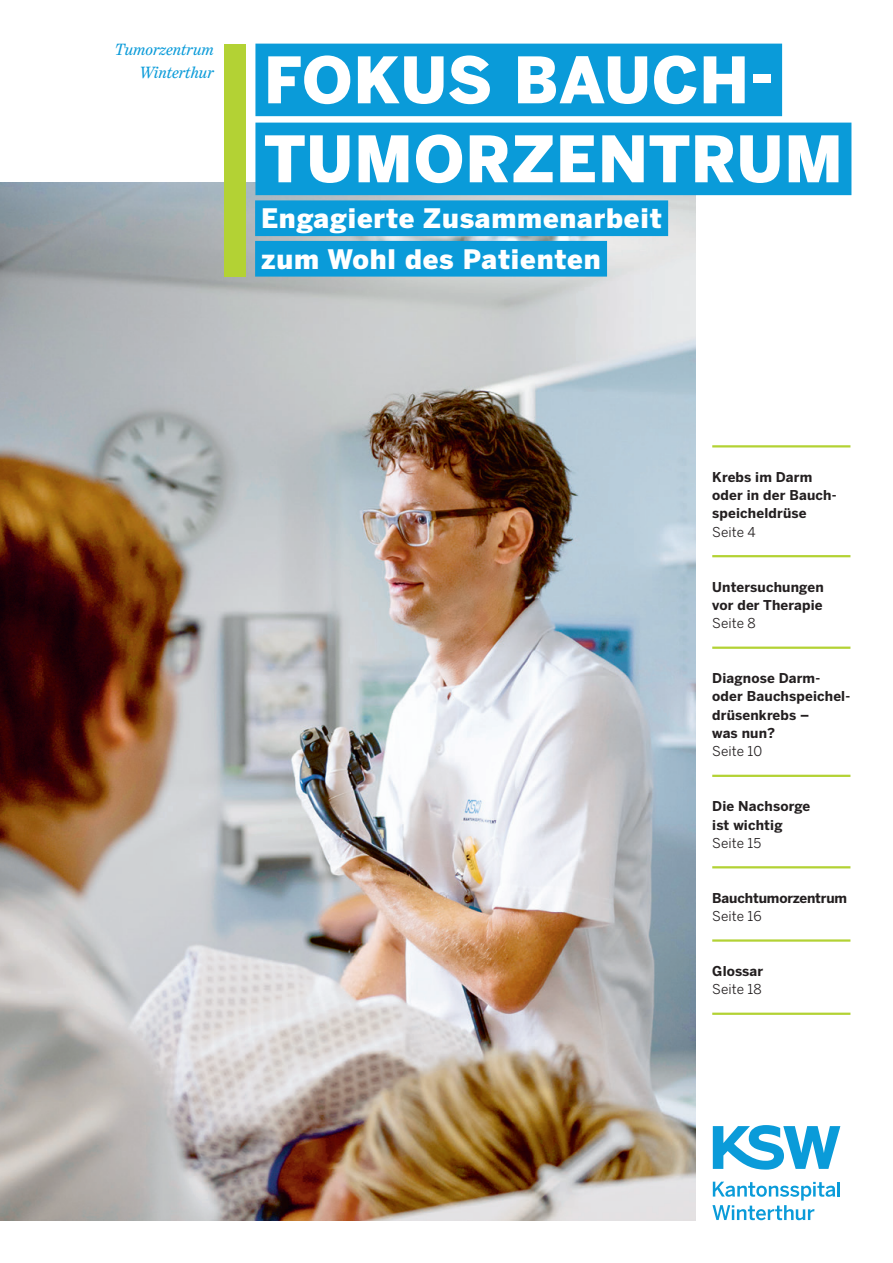
<style>
.page{position:relative;width:893px;height:1263px;background:#fff}
.page>*{position:absolute;margin:0;border:0;box-sizing:border-box;transform-origin:0 0}
.Titel__min__49_Pt{font:900 63.45px "Benton Sans";letter-spacing:.015em;color:#fff}
.Subtitel_max___1__Ze{font:900 26.7px "Benton Sans";letter-spacing:.03em;color:#fff}
.Departement__11_Pt{font:italic 16.5px "Benton Modern";color:#0a9bd9}
.Teaser_Rubrik__Absat{font:700 13.5px/18.3px "Benton Sans";letter-spacing:.01em;color:#231f20}
.Teaser__Artikel__Boo{font:13.5px "Benton Sans";letter-spacing:.01em;color:#231f20}
.Teaser_Rubrik__Absat-2{font:700 13.5px/18.3px "Benton Sans";letter-spacing:-.01em;color:#231f20}
.s1{font-weight:400}
</style>
<div class="page">
<img style="left:0;top:182px;width:695px;height:1039px">
<hr style="left:837px;top:1182px;width:3px;height:14px;background:#0a9bd9">
<svg style="left:712px;top:1182px;width:123px;height:38px"></svg>
<svg style="left:713px;top:1125px;width:127px;height:45px"></svg>
<div style="left:255px;top:44px;width:527px;height:72px;background:#0a9bd9"></div>
<div style="left:255px;top:123px;width:596px;height:72px;background:#0a9bd9"></div>
<div style="left:255px;top:200px;width:413px;height:36px;background:#0a9bd9"></div>
<div style="left:255px;top:241px;width:352px;height:36px;background:#0a9bd9"></div>
<div style="left:224px;top:44px;width:22px;height:232px;background:#b3d234"></div>
<hr style="left:712px;top:445px;width:138px;height:2px;background:#b3d234">
<hr style="left:712px;top:555px;width:138px;height:2px;background:#b3d234">
<hr style="left:712px;top:646px;width:138px;height:3px;background:#b3d234">
<hr style="left:712px;top:775px;width:138px;height:2px;background:#b3d234">
<hr style="left:712px;top:866px;width:138px;height:2px;background:#b3d234">
<hr style="left:712px;top:939px;width:138px;height:3px;background:#b3d234">
<hr style="left:712px;top:1012px;width:138px;height:3px;background:#b3d234">
<p class="Departement__11_Pt" style="left:115px;top:41px;width:101px">Tumorzentrum</p>
<p class="Departement__11_Pt" style="left:139px;top:63px;width:76px">Winterthur</p>
<p class="Titel__min__49_Pt" style="left:264px;top:39px;width:511px">FOKUS BAUCH-</p>
<p class="Titel__min__49_Pt" style="left:264px;top:118px;width:580px">TUMORZENTRUM</p>
<p class="Subtitel_max___1__Ze" style="left:261px;top:201px;width:402px">Engagierte Zusammenarbeit</p>
<p class="Subtitel_max___1__Ze" style="left:261px;top:242px;width:341px">zum Wohl des Patienten</p>
<p class="Teaser_Rubrik__Absat" style="left:712px;top:468px;width:126px">Krebs im Darm oder in der Bauch&shy;speicheldrüse</p>
<p class="Teaser__Artikel__Boo" style="left:712px;top:524px;width:45px">Seite 4</p>
<p class="Teaser_Rubrik__Absat" style="left:712px;top:578px;width:113px">Untersuchungen vor der Therapie</p>
<p class="Teaser__Artikel__Boo" style="left:712px;top:615px;width:45px">Seite 8</p>
<p class="Teaser_Rubrik__Absat" style="left:712px;top:669px;width:139px">Diagnose Darm&shy;oder Bauchspeichel&shy;drüsenkrebs –<br>was nun?</p>
<p class="Teaser__Artikel__Boo" style="left:712px;top:743px;width:51px">Seite 10</p>
<p class="Teaser_Rubrik__Absat" style="left:712px;top:797px;width:100px">Die Nachsorge ist wichtig</p>
<p class="Teaser__Artikel__Boo" style="left:712px;top:835px;width:51px">Seite 15</p>
<p class="Teaser_Rubrik__Absat-2" style="left:712px;top:889px;width:136px">Bauchtumorzentrum<br><span class="s1">Seite 16</span></p>
<p class="Teaser_Rubrik__Absat" style="left:712px;top:962px;width:52px">Glossar</p>
<p class="Teaser__Artikel__Boo" style="left:712px;top:981px;width:51px">Seite 18</p>
</div>
